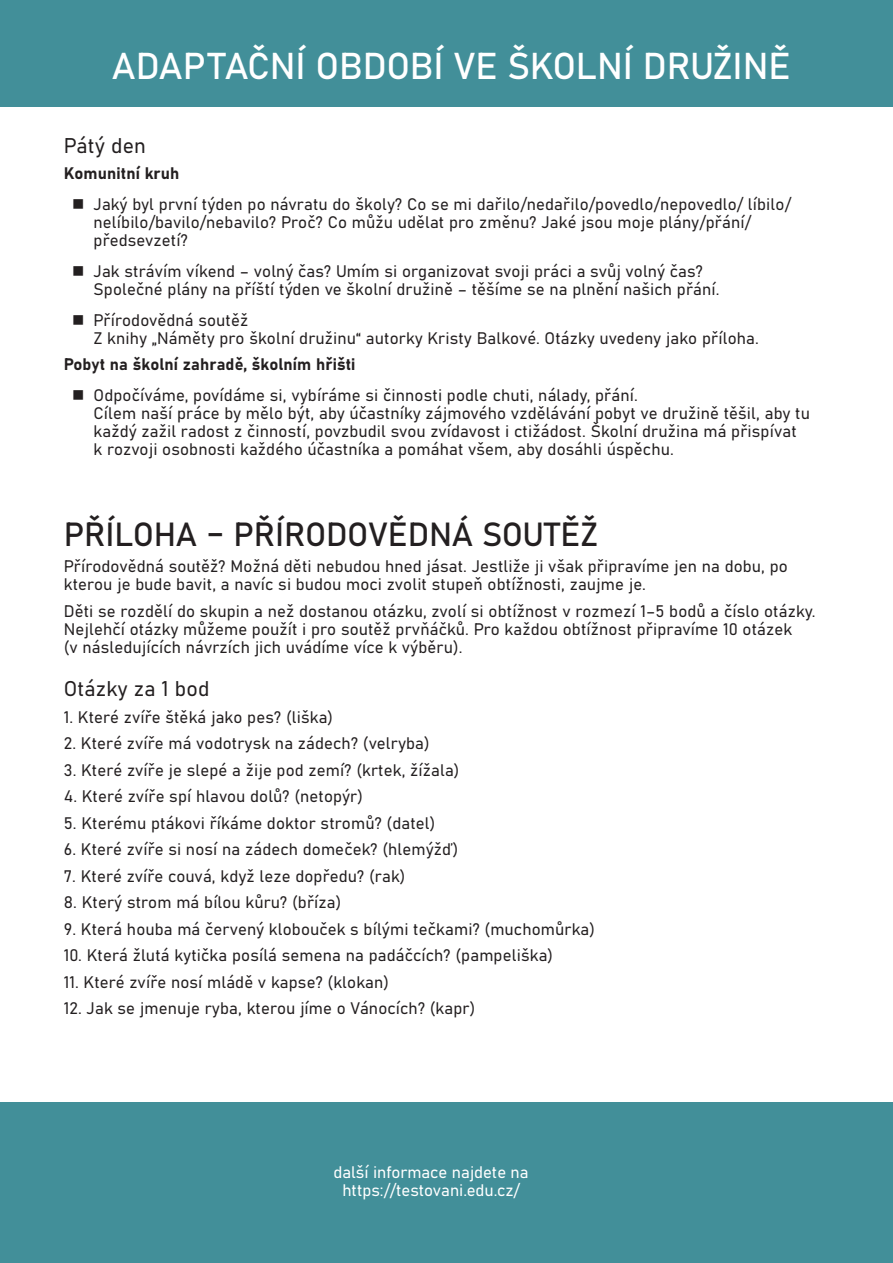
<style>
.page{position:relative;width:893px;height:1263px;background:#fff}
.page>*{position:absolute;margin:0;border:0;box-sizing:border-box;transform-origin:0 0}
.t1{font:36.9px "Bahnschrift";letter-spacing:-.01em;color:#fff}
.t2{font:33px "Bahnschrift";letter-spacing:-.01em;color:#231f20}
.T02{font:21px "Bahnschrift";letter-spacing:.01em;color:#231f20}
.T_01{font:16.5px/18px "Bahnschrift";letter-spacing:.01em;color:#231f20}
.T_01-2{font:16.5px/18px "Bahnschrift";color:#fff;text-align:center}
</style>
<div class="page">
<div style="left:0;top:0;width:893px;height:107px;background:#428f99"></div>
<div style="left:0;top:1102px;width:893px;height:161px;background:#428f99"></div>
<h1 class="t1" style="left:112px;top:43px;width:680px">ADAPTAČNÍ OBDOBÍ VE ŠKOLNÍ DRUŽINĚ</h1>
<p class="T02" style="left:64px;top:132px;width:84px">Pátý den</p>
<p class="T_01" style="left:64px;top:164px;width:117px">Komunitní kruh</p>
<p class="T_01" style="left:94px;top:195px;width:699px">Jaký byl první týden po návratu do školy? Co se mi dařilo/nedařilo/povedlo/nepovedlo/ líbilo/ nelíbilo/bavilo/nebavilo? Proč? Co můžu udělat pro změnu? Jaké jsou moje plány/přání/ předsevzetí?</p>
<p class="T_01" style="left:94px;top:262px;width:628px">Jak strávím víkend – volný čas? Umím si organizovat svoji práci a svůj volný čas?<br>Společné plány na příští týden ve školní družině – těšíme se na plnění našich přání.</p>
<p class="T_01" style="left:94px;top:311px;width:667px">Přírodovědná soutěž<br>Z knihy „Náměty pro školní družinu“ autorky Kristy Balkové. Otázky uvedeny jako příloha.</p>
<p class="T_01" style="left:64px;top:355px;width:293px">Pobyt na školní zahradě, školním hřišti</p>
<p class="T_01" style="left:94px;top:386px;width:718px">Odpočíváme, povídáme si, vybíráme si činnosti podle chuti, nálady, přání.<br>Cílem naší práce by mělo být, aby účastníky zájmového vzdělávání pobyt ve družině těšil, aby tu každý zažil radost z činností, povzbudil svou zvídavost i ctižádost. Školní družina má přispívat<br>k rozvoji osobnosti každého účastníka a pomáhat všem, aby dosáhli úspěchu.</p>
<h1 class="t2" style="left:64px;top:513px;width:536px">PŘÍLOHA – PŘÍRODOVĚDNÁ SOUTĚŽ</h1>
<p class="T_01" style="left:64px;top:557px;width:725px">Přírodovědná soutěž? Možná děti nebudou hned jásat. Jestliže ji však připravíme jen na dobu, po kterou je bude bavit, a navíc si budou moci zvolit stupeň obtížnosti, zaujme je.</p>
<p class="T_01" style="left:64px;top:602px;width:753px">Děti se rozdělí do skupin a než dostanou otázku, zvolí si obtížnost v rozmezí 1–5 bodů a číslo otázky.<br>Nejlehčí otázky můžeme použít i pro soutěž prvňáčků. Pro každou obtížnost připravíme 10 otázek<br>(v následujících návrzích jich uvádíme více k výběru).</p>
<p class="T02" style="left:64px;top:676px;width:147px">Otázky za 1 bod</p>
<p class="T_01" style="left:64px;top:708px;width:271px">1. Které zvíře štěká jako pes? (liška)</p>
<p class="T_01" style="left:64px;top:734px;width:368px">2. Které zvíře má vodotrysk na zádech? (velryba)</p>
<p class="T_01" style="left:64px;top:761px;width:397px">3. Které zvíře je slepé a žije pod zemí? (krtek, žížala)</p>
<p class="T_01" style="left:64px;top:787px;width:301px">4. Které zvíře spí hlavou dolů? (netopýr)</p>
<p class="T_01" style="left:64px;top:814px;width:373px">5. Kterému ptákovi říkáme doktor stromů? (datel)</p>
<p class="T_01" style="left:64px;top:840px;width:396px">6. Které zvíře si nosí na zádech domeček? (hlemýžď)</p>
<p class="T_01" style="left:64px;top:867px;width:343px">7. Které zvíře couvá, když leze dopředu? (rak)</p>
<p class="T_01" style="left:64px;top:893px;width:279px">8. Který strom má bílou kůru? (bříza)</p>
<p class="T_01" style="left:64px;top:920px;width:533px">9. Která houba má červený klobouček s bílými tečkami? (muchomůrka)</p>
<p class="T_01" style="left:64px;top:946px;width:491px">10. Která žlutá kytička posílá semena na padáčcích? (pampeliška)</p>
<p class="T_01" style="left:64px;top:973px;width:327px">11. Které zvíře nosí mládě v kapse? (klokan)</p>
<p class="T_01" style="left:64px;top:999px;width:413px">12. Jak se jmenuje ryba, kterou jíme o Vánocích? (kapr)</p>
<p class="T_01-2" style="left:333px;top:1163px;width:197px">další informace najdete na https://testovani.edu.cz/</p>
</div>
